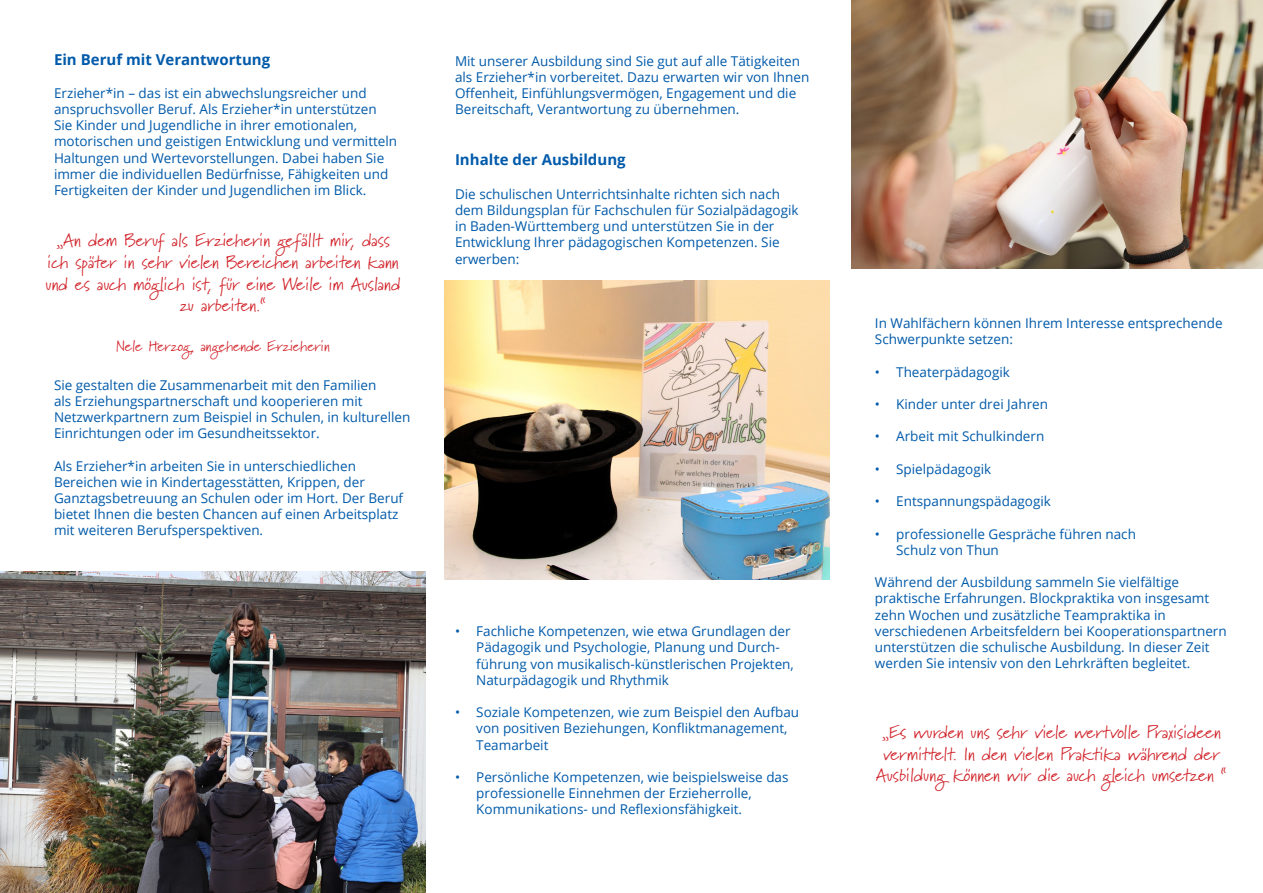
<style>
.page{position:relative;width:1263px;height:893px;background:#fff}
.page>*{position:absolute;margin:0;border:0;box-sizing:border-box;transform-origin:0 0}
.t1{font:18px/21.6px "Marydale";color:#d1232a;text-align:center}
.Infoblätter_Schularten{font:700 15px "Open Sans";color:#015aaa}
.t2{font:15px "Marydale";color:#d1232a}
.Infoblätter_Schularten-2{font:13.5px/16.2px "Open Sans";color:#015aaa}
</style>
<div class="page">
<img style="left:851px;top:0;width:412px;height:269px">
<img style="left:0;top:571px;width:425px;height:322px">
<img style="left:445px;top:281px;width:385px;height:299px">
<p class="Infoblätter_Schularten" style="left:54px;top:49px;width:218px">Ein Beruf mit Verantwortung</p>
<p class="Infoblätter_Schularten-2" style="left:54px;top:85px;width:345px">Erzieher*in – das ist ein abwechslungsreicher und anspruchsvoller Beruf. Als Erzieher*in unterstützen Sie Kinder und Jugendliche in ihrer emotionalen, motorischen und geistigen Entwicklung und vermitteln Haltungen und Wertevorstellungen. Dabei haben Sie immer die individuellen Bedürfnisse, Fähigkeiten und Fertigkeiten der Kinder und Jugendlichen im Blick.</p>
<p class="t1" style="left:46px;top:229px;width:356px">„An dem Beruf als Erzieherin gefällt mir, dass ich später in sehr vielen Bereichen arbeiten kann und es auch möglich ist, für eine Weile im Ausland zu arbeiten.“</p>
<p class="t2" style="left:116px;top:337px;width:215px">Nele Herzog, angehende Erzieherin</p>
<p class="Infoblätter_Schularten-2" style="left:54px;top:376px;width:358px">Sie gestalten die Zusammenarbeit mit den Familien<br>als Erziehungspartnerschaft und kooperieren mit Netzwerkpartnern zum Beispiel in Schulen, in kulturellen Einrichtungen oder im Gesundheitssektor.</p>
<p class="Infoblätter_Schularten-2" style="left:54px;top:457px;width:351px">Als Erzieher*in arbeiten Sie in unterschiedlichen Bereichen wie in Kindertagesstätten, Krippen, der Ganztagsbetreuung an Schulen oder im Hort. Der Beruf bietet Ihnen die besten Chancen auf einen Arbeitsplatz mit weiteren Berufsperspektiven.</p>
<p class="Infoblätter_Schularten-2" style="left:455px;top:52px;width:356px">Mit unserer Ausbildung sind Sie gut auf alle Tätigkeiten als Erzieher*in vorbereitet. Dazu erwarten wir von Ihnen Offenheit, Einfühlungsvermögen, Engagement und die Bereitschaft, Verantwortung zu übernehmen.</p>
<p class="Infoblätter_Schularten" style="left:455px;top:149px;width:172px">Inhalte der Ausbildung</p>
<p class="Infoblätter_Schularten-2" style="left:455px;top:185px;width:345px">Die schulischen Unterrichtsinhalte richten sich nach dem Bildungsplan für Fachschulen für Sozialpädagogik in Baden-Württemberg und unterstützen Sie in der Entwicklung Ihrer pädagogischen Kompetenzen. Sie erwerben:</p>
<p class="Infoblätter_Schularten-2" style="left:476px;top:623px;width:319px;text-indent:-21px">• Fachliche Kompetenzen, wie etwa Grundlagen der Pädagogik und Psychologie, Planung und Durch&shy;führung von musikalisch-künstlerischen Projekten, Naturpädagogik und Rhythmik</p>
<p class="Infoblätter_Schularten-2" style="left:476px;top:704px;width:324px;text-indent:-21px">• Soziale Kompetenzen, wie zum Beispiel den Aufbau von positiven Beziehungen, Konfliktmanagement,<br>Teamarbeit</p>
<p class="Infoblätter_Schularten-2" style="left:476px;top:769px;width:314px;text-indent:-21px">• Persönliche Kompetenzen, wie beispielsweise das professionelle Einnehmen der Erzieherrolle,<br>Kommunikations- und Reflexionsfähigkeit.</p>
<p class="Infoblätter_Schularten-2" style="left:875px;top:315px;width:349px">In Wahlfächern können Ihrem Interesse entsprechende<br>Schwerpunkte setzen:</p>
<p class="Infoblätter_Schularten-2" style="left:875px;top:363px;width:136px">• Theaterpädagogik</p>
<p class="Infoblätter_Schularten-2" style="left:875px;top:396px;width:175px">• Kinder unter drei Jahren</p>
<p class="Infoblätter_Schularten-2" style="left:875px;top:428px;width:171px">• Arbeit mit Schulkindern</p>
<p class="Infoblätter_Schularten-2" style="left:875px;top:460px;width:118px">• Spielpädagogik</p>
<p class="Infoblätter_Schularten-2" style="left:875px;top:493px;width:178px">• Entspannungspädagogik</p>
<p class="Infoblätter_Schularten-2" style="left:896px;top:525px;width:241px;text-indent:-21px">• professionelle Gespräche führen nach<br>Schulz von Thun</p>
<p class="Infoblätter_Schularten-2" style="left:875px;top:574px;width:353px">Während der Ausbildung sammeln Sie vielfältige praktische Erfahrungen. Blockpraktika von insgesamt zehn Wochen und zusätzliche Teampraktika in verschiedenen Arbeitsfeldern bei Kooperationspartnern unterstützen die schulische Ausbildung. In dieser Zeit werden Sie intensiv von den Lehrkräften begleitet.</p>
<p class="t1" style="left:876px;top:721px;width:353px">„Es wurden uns sehr viele wertvolle Praxisideen vermittelt. In den vielen Praktika während der<br>Ausbildung können wir die auch gleich umsetzen “</p>
</div>
